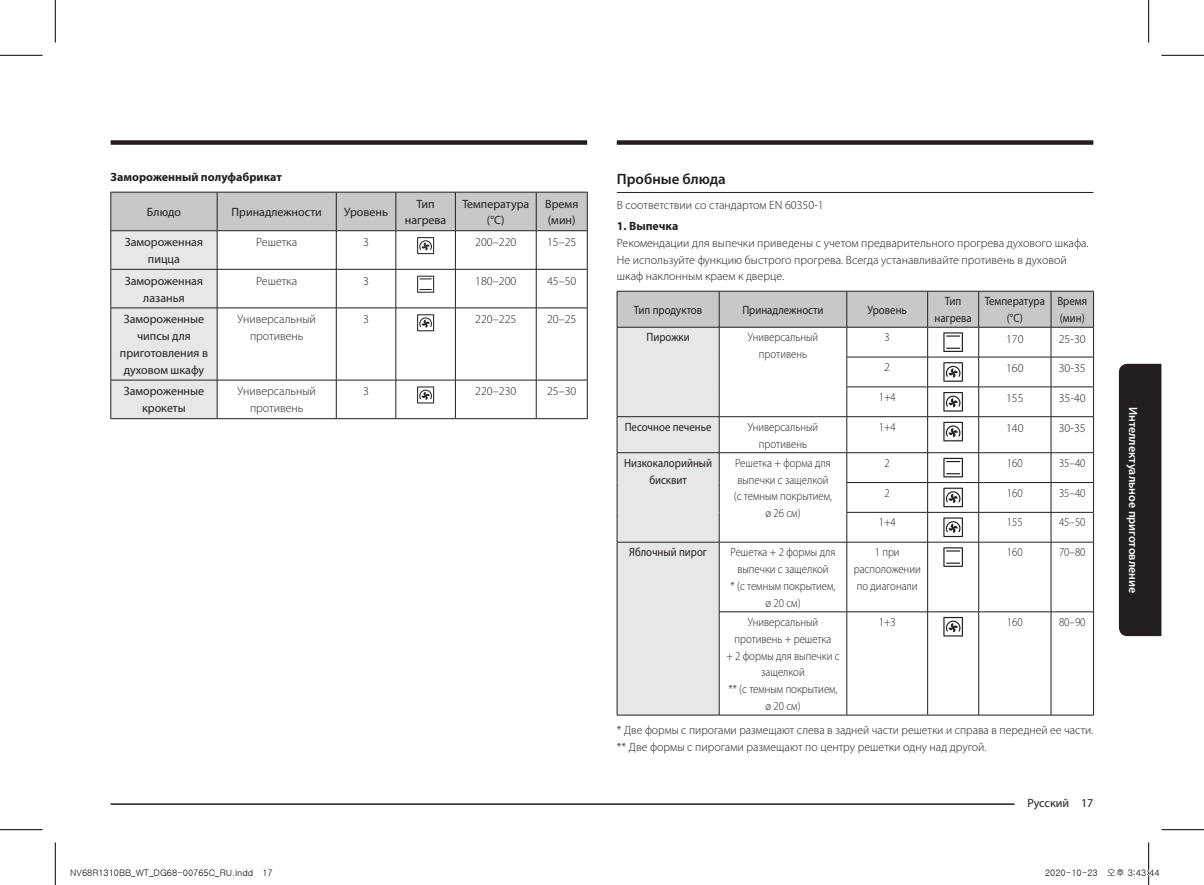
<style>
.page{position:relative;width:1204px;height:885px;background:#fff}
.page>*{position:absolute;margin:0;border:0;box-sizing:border-box;transform-origin:0 0}
.t1{font:600 15px "Myriad Pro";color:#231f20}
.P_Text-center{font:300 12px/16.8px "Myriad Pro";color:#231f20;text-align:center}
.P_Text-center-2{font:300 12px/16.8px "Myriad Pro";color:#231f20;text-align:center;scale:.9 1}
.P_Text-center-3{font:12px/16.8px "Myriad Pro";color:#231f20;text-align:center}
.P_Text-center-4{font:12px/16.8px "Myriad Pro";color:#231f20;text-align:center;scale:.9 1}
.P_Split{font:700 12px "Myriad Pro";color:#231f20}
.t2{font:600 12px "Myriad Pro";color:#fff}
.t3{font:9px "Gulim";color:#000}
</style>
<div class="page">
<hr style="left:111px;top:803px;width:935px;height:1px;background:#231f20">
<div style="left:1014px;top:793px;width:79px;height:15px;background:#fff"></div>
<div style="left:1118px;top:364px;width:43px;height:272px;background:#231f20"></div>
<div style="left:111px;top:140px;width:476px;height:5px;background:#231f20"></div>
<div style="left:617px;top:140px;width:476px;height:5px;background:#231f20"></div>
<hr style="left:110px;top:192px;width:1px;height:38px;background:#231f20">
<hr style="left:587px;top:192px;width:1px;height:38px;background:#231f20">
<hr style="left:110px;top:231px;width:1px;height:38px;background:#231f20">
<hr style="left:587px;top:231px;width:1px;height:38px;background:#231f20">
<hr style="left:110px;top:269px;width:1px;height:39px;background:#231f20">
<hr style="left:587px;top:269px;width:1px;height:39px;background:#231f20">
<hr style="left:110px;top:308px;width:1px;height:72px;background:#231f20">
<hr style="left:587px;top:308px;width:1px;height:72px;background:#231f20">
<hr style="left:110px;top:380px;width:1px;height:38px;background:#231f20">
<hr style="left:587px;top:380px;width:1px;height:38px;background:#231f20">
<hr style="left:111px;top:418px;width:106px;height:1px;background:#231f20">
<hr style="left:217px;top:418px;width:119px;height:1px;background:#231f20">
<hr style="left:336px;top:418px;width:60px;height:1px;background:#231f20">
<hr style="left:396px;top:418px;width:59px;height:1px;background:#231f20">
<hr style="left:455px;top:418px;width:81px;height:1px;background:#231f20">
<hr style="left:536px;top:418px;width:51px;height:1px;background:#231f20">
<svg style="left:111px;top:192px;width:476px;height:226px"></svg>
<hr style="left:617px;top:192px;width:476px;height:1px;background:#231f20">
<svg style="left:616px;top:291px;width:478px;height:424px"></svg>
<hr style="left:0;top:55px;width:43px;height:1px;background:#000">
<hr style="left:1161px;top:55px;width:42px;height:1px;background:#000">
<hr style="left:0;top:829px;width:43px;height:1px;background:#000">
<hr style="left:1161px;top:829px;width:42px;height:1px;background:#000">
<hr style="left:55px;top:0;width:1px;height:43px;background:#000">
<hr style="left:55px;top:842px;width:1px;height:42px;background:#000">
<hr style="left:1148px;top:0;width:1px;height:43px;background:#000">
<hr style="left:1148px;top:842px;width:1px;height:42px;background:#000">
<svg style="left:1148px;top:868px;width:2px;height:8px"></svg>
<p class="P_Split" style="left:111px;top:169px;width:173px">Замороженный полуфабрикат</p>
<p class="P_Text-center-3" style="left:147px;top:203px;width:35px">Блюдо</p>
<p class="P_Text-center-3" style="left:231px;top:203px;width:92px">Принадлежности</p>
<p class="P_Text-center-3" style="left:344px;top:203px;width:45px">Уровень</p>
<p class="P_Text-center-3" style="left:405px;top:195px;width:43px">Тип нагрева</p>
<p class="P_Text-center-3" style="left:462px;top:195px;width:68px">Температура (°C)</p>
<p class="P_Text-center-3" style="left:545px;top:195px;width:35px;text-align:left">Время (мин)</p>
<p class="P_Text-center-3" style="left:125px;top:233px;width:80px">Замороженная пицца</p>
<p class="P_Text-center" style="left:256px;top:234px;width:43px">Решетка</p>
<p class="P_Text-center" style="left:363px;top:234px;width:7px">3</p>
<p class="P_Text-center" style="left:475px;top:234px;width:43px">200–220</p>
<p class="P_Text-center" style="left:547px;top:234px;width:31px">15–25</p>
<p class="P_Text-center-3" style="left:125px;top:272px;width:80px">Замороженная лазанья</p>
<p class="P_Text-center" style="left:256px;top:272px;width:43px">Решетка</p>
<p class="P_Text-center" style="left:363px;top:272px;width:7px">3</p>
<p class="P_Text-center" style="left:475px;top:272px;width:43px">180–200</p>
<p class="P_Text-center" style="left:547px;top:272px;width:31px">45–50</p>
<p class="P_Text-center-3" style="left:120px;top:310px;width:90px">Замороженные чипсы для приготовления в духовом шкафу</p>
<p class="P_Text-center" style="left:237px;top:311px;width:80px">Универсальный противень</p>
<p class="P_Text-center" style="left:363px;top:311px;width:7px">3</p>
<p class="P_Text-center" style="left:475px;top:311px;width:43px">220–225</p>
<p class="P_Text-center" style="left:547px;top:311px;width:31px">20–25</p>
<p class="P_Text-center-3" style="left:124px;top:383px;width:82px">Замороженные крокеты</p>
<p class="P_Text-center" style="left:237px;top:383px;width:80px">Универсальный противень</p>
<p class="P_Text-center" style="left:363px;top:383px;width:7px">3</p>
<p class="P_Text-center" style="left:475px;top:383px;width:43px">220–230</p>
<p class="P_Text-center" style="left:547px;top:383px;width:31px">25–30</p>
<h2 class="t1" style="left:617px;top:169px;width:110px">Пробные блюда</h2>
<p class="P_Text-center" style="left:617px;top:197px;width:208px">В соответствии со стандартом EN 60350-1</p>
<p class="P_Split" style="left:617px;top:218px;width:63px">1. Выпечка</p>
<p class="P_Text-center" style="left:617px;top:234px;width:473px;text-align:left">Рекомендации для выпечки приведены с учетом предварительного прогрева духового шкафа.<br>Не используйте функцию быстрого прогрева. Всегда устанавливайте противень в духовой шкаф наклонным краем к дверце.</p>
<p class="P_Text-center-4" style="left:634px;top:301px;width:77px">Тип продуктов</p>
<p class="P_Text-center-4" style="left:742px;top:301px;width:92px">Принадлежности</p>
<p class="P_Text-center-4" style="left:867px;top:301px;width:45px">Уровень</p>
<p class="P_Text-center-4" style="left:934px;top:293px;width:43px">Тип нагрева</p>
<p class="P_Text-center-4" style="left:984px;top:293px;width:68px">Температура (°C)</p>
<p class="P_Text-center-4" style="left:1057px;top:293px;width:35px;text-align:left">Время (мин)</p>
<p class="P_Text-center-4" style="left:646px;top:329px;width:50px">Пирожки</p>
<p class="P_Text-center-2" style="left:747px;top:329px;width:80px">Универсальный противень</p>
<p class="P_Text-center-2" style="left:884px;top:329px;width:7px">3</p>
<p class="P_Text-center" style="left:1005px;top:330px;width:19px">170</p>
<p class="P_Text-center" style="left:1058px;top:330px;width:28px">25-30</p>
<p class="P_Text-center" style="left:884px;top:359px;width:7px">2</p>
<p class="P_Text-center" style="left:1005px;top:360px;width:19px">160</p>
<p class="P_Text-center" style="left:1058px;top:360px;width:28px">30-35</p>
<p class="P_Text-center-2" style="left:878px;top:389px;width:20px">1+4</p>
<p class="P_Text-center" style="left:1005px;top:390px;width:19px">155</p>
<p class="P_Text-center" style="left:1058px;top:390px;width:28px">35-40</p>
<p class="P_Text-center-4" style="left:624px;top:418px;width:98px">Песочное печенье</p>
<p class="P_Text-center-2" style="left:747px;top:418px;width:80px">Универсальный противень</p>
<p class="P_Text-center-2" style="left:878px;top:418px;width:20px">1+4</p>
<p class="P_Text-center" style="left:1005px;top:420px;width:19px">140</p>
<p class="P_Text-center" style="left:1058px;top:420px;width:28px">30-35</p>
<p class="P_Text-center-4" style="left:624px;top:454px;width:99px">Низкокалорийный бисквит</p>
<p class="P_Text-center-2" style="left:735px;top:454px;width:108px;text-align:left">Решетка + форма для выпечки с защелкой</p>
<p class="P_Text-center-2" style="left:733px;top:488px;width:111px">(с темным покрытием, ø 26 см)</p>
<p class="P_Text-center-2" style="left:884px;top:454px;width:7px">2</p>
<p class="P_Text-center-2" style="left:1006px;top:454px;width:19px">160</p>
<p class="P_Text-center-2" style="left:1058px;top:454px;width:31px">35–40</p>
<p class="P_Text-center-2" style="left:884px;top:484px;width:7px">2</p>
<p class="P_Text-center-2" style="left:1006px;top:484px;width:19px">160</p>
<p class="P_Text-center-2" style="left:1058px;top:484px;width:31px">35–40</p>
<p class="P_Text-center-2" style="left:878px;top:514px;width:20px">1+4</p>
<p class="P_Text-center-2" style="left:1006px;top:514px;width:19px">155</p>
<p class="P_Text-center-2" style="left:1058px;top:514px;width:31px">45–50</p>
<p class="P_Text-center-4" style="left:629px;top:543px;width:88px">Яблочный пирог</p>
<p class="P_Text-center-2" style="left:730px;top:544px;width:118px">Решетка + 2 формы для выпечки с защелкой<br>* (с темным покрытием, ø 20 см)</p>
<p class="P_Text-center-2" style="left:853px;top:544px;width:76px">1 при расположении по диагонали</p>
<p class="P_Text-center-2" style="left:1006px;top:544px;width:19px">160</p>
<p class="P_Text-center-2" style="left:1058px;top:544px;width:31px">70–80</p>
<p class="P_Text-center-2" style="left:726px;top:613px;width:127px">Универсальный противень + решетка<br>+ 2 формы для выпечки с защелкой<br>** (с темным покрытием, ø 20 см)</p>
<p class="P_Text-center-2" style="left:878px;top:613px;width:20px">1+3</p>
<p class="P_Text-center-2" style="left:1006px;top:613px;width:19px">160</p>
<p class="P_Text-center-2" style="left:1058px;top:613px;width:31px">80–90</p>
<p class="P_Text-center" style="left:617px;top:722px;width:478px">* Две формы с пирогами размещают слева в задней части решетки и справа в передней ее части.</p>
<p class="P_Text-center" style="left:617px;top:738px;width:371px">** Две формы с пирогами размещают по центру решетки одну над другой.</p>
<p class="P_Text-center-3" style="left:1027px;top:794px;width:67px">Русский 17</p>
<p class="t2" style="left:1140px;top:407px;width:188px;rotate:90deg">Интеллектуальное приготовление</p>
<p class="t3" style="left:70px;top:868px;width:204px">NV68R1310BB_WT_DG68-00765C_RU.indd 17</p>
<p class="t3" style="left:1045px;top:868px;width:116px">2020-10-23 오후 3:43:44</p>
</div>
